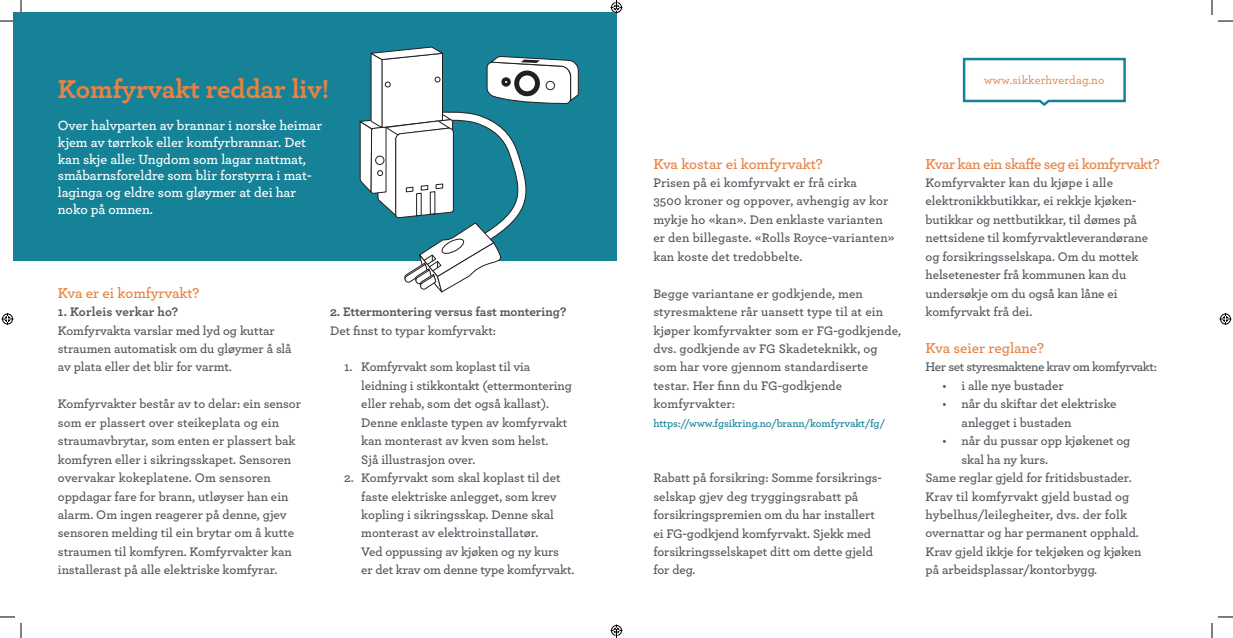
<style>
.page{position:relative;width:1233px;height:638px;background:#fff}
.page>*{position:absolute;margin:0;border:0;box-sizing:border-box;transform-origin:0 0}
.t1{font:700 27px "Archer Apollo Text";letter-spacing:-.005em;color:#e98243}
.t2{font:600 15px "Archer Apollo Text";letter-spacing:-.01em;color:#e98243}
.t3{font:600 15px "Archer Apollo Text";letter-spacing:-.03em;color:#e98243}
.t4{font:600 14px/16.8px "Archer Apollo Text";letter-spacing:-.005em;color:#fff}
.t5{font:600 13px/18.4px "Archer Apollo Text";letter-spacing:-.005em;color:#545960}
.t6{font:700 13px "Archer Apollo Text";letter-spacing:-.005em;color:#545960}
.t7{font:600 13px "Archer Apollo Text";letter-spacing:-.03em;color:#545960}
.t8{font:500 12px "Archer Apollo Text";letter-spacing:.02em;color:#e98243}
.t9{font:600 11px "Archer Apollo Text";letter-spacing:-.005em;color:#168297}
</style>
<div class="page">
<div style="left:12px;top:12px;width:604px;height:249px;background:#168297"></div>
<svg style="left:359px;top:46px;width:220px;height:247px"></svg>
<svg style="left:962px;top:57px;width:164px;height:49px"></svg>
<svg style="left:1218px;top:20px;width:15px;height:2px"></svg>
<svg style="left:1218px;top:616px;width:15px;height:1px"></svg>
<svg style="left:0;top:0;width:22px;height:22px"></svg>
<svg style="left:0;top:616px;width:22px;height:21px"></svg>
<svg style="left:1211px;top:0;width:1px;height:15px"></svg>
<svg style="left:1211px;top:623px;width:1px;height:14px"></svg>
<svg style="left:2px;top:313px;width:12px;height:12px"></svg>
<svg style="left:1219px;top:313px;width:12px;height:12px"></svg>
<svg style="left:610px;top:0;width:12px;height:14px"></svg>
<svg style="left:610px;top:624px;width:12px;height:13px"></svg>
<h1 class="t1" style="left:58px;top:68px;width:273px">Komfyrvakt reddar liv!</h1>
<p class="t4" style="left:58px;top:116px;width:266px">Over halvparten av brannar i norske heimar kjem av tørrkok eller komfyrbrannar. Det kan skje alle: Ungdom som lagar nattmat, småbarnsforeldre som blir forstyrra i mat&shy;laginga og eldre som gløymer at dei har noko på omnen.</p>
<p class="t2" style="left:58px;top:281px;width:143px">Kva er ei komfyrvakt?</p>
<p class="t6" style="left:58px;top:301px;width:122px">1. Korleis verkar ho?</p>
<p class="t5" style="left:58px;top:320px;width:235px">Komfyrvakta varslar med lyd og kuttar straumen automatisk om du gløymer å slå av plata eller det blir for varmt.</p>
<p class="t5" style="left:58px;top:394px;width:245px">Komfyrvakter består av to delar: ein sensor som er plassert over steikeplata og ein straumavbrytar, som enten er plassert bak komfyren eller i sikringsskapet. Sensoren overvakar kokeplatene. Om sensoren oppdagar fare for brann, utløyser han ein alarm. Om ingen reagerer på denne, gjev sensoren melding til ein brytar om å kutte straumen til komfyren. Komfyrvakter kan installerast på alle elektriske komfyrar.</p>
<p class="t6" style="left:330px;top:301px;width:238px">2. Ettermontering versus fast montering?</p>
<p class="t5" style="left:330px;top:320px;width:167px">Det finst to typar komfyrvakt:</p>
<p class="t5" style="left:361px;top:357px;width:212px;text-indent:-17px">1. Komfyrvakt som koplast til via leidning i stikkontakt (ettermontering eller rehab, som det også kallast).<br>Denne enklaste typen av komfyrvakt kan monterast av kven som helst.<br>Sjå illustrasjon over.</p>
<p class="t5" style="left:361px;top:467px;width:215px;text-indent:-17px">2. Komfyrvakt som skal koplast til det faste elektriske anlegget, som krev kopling i sikringsskap. Denne skal monterast av elektroinstallatør.<br>Ved oppussing av kjøken og ny kurs<br>er det krav om denne type komfyrvakt.</p>
<p class="t8" style="left:984px;top:71px;width:122px">www.sikkerhverdag.no</p>
<p class="t2" style="left:653px;top:152px;width:171px">Kva kostar ei komfyrvakt?</p>
<p class="t5" style="left:653px;top:173px;width:243px">Prisen på ei komfyrvakt er frå cirka<br>3500 kroner og oppover, avhengig av kor mykje ho «kan». Den enklaste varianten er den billegaste. «Rolls Royce-varianten» kan koste det tredobbelte.</p>
<p class="t5" style="left:653px;top:283px;width:249px">Begge variantane er godkjende, men styresmaktene rår uansett type til at ein kjøper komfyrvakter som er FG-godkjende, dvs. godkjende av FG Skadeteknikk, og som har vore gjennom standardiserte testar. Her finn du FG-godkjende komfyrvakter:</p>
<p class="t9" style="left:653px;top:414px;width:233px">https://www.fgsikring.no/brann/komfyrvakt/fg/</p>
<p class="t5" style="left:653px;top:467px;width:230px">Rabatt på forsikring: Somme forsikrings&shy;selskap gjev deg tryggingsrabatt på forsikringspremien om du har installert ei FG-godkjend komfyrvakt. Sjekk med forsikringsselskapet ditt om dette gjeld for deg.</p>
<p class="t3" style="left:925px;top:152px;width:235px">Kvar kan ein skaffe seg ei komfyrvakt?</p>
<p class="t5" style="left:925px;top:173px;width:224px">Komfyrvakter kan du kjøpe i alle elektronikkbutikkar, ei rekkje kjøken&shy;butikkar og nettbutikkar, til dømes på nettsidene til komfyrvaktleverandørane og forsikringsselskapa. Om du mottek helsetenester frå kommunen kan du undersøkje om du også kan låne ei komfyrvakt frå dei.</p>
<p class="t2" style="left:925px;top:336px;width:120px">Kva seier reglane?</p>
<p class="t7" style="left:925px;top:357px;width:233px">Her set styresmaktene krav om komfyrvakt:</p>
<p class="t5" style="left:942px;top:375px;width:122px">• i alle nye bustader</p>
<p class="t5" style="left:961px;top:394px;width:156px;text-indent:-19px">• når du skiftar det elektriske anlegget i bustaden</p>
<p class="t5" style="left:942px;top:430px;width:189px">• når du pussar opp kjøkenet og</p>
<p class="t5" style="left:961px;top:449px;width:88px">skal ha ny kurs.</p>
<p class="t5" style="left:925px;top:467px;width:207px">Same reglar gjeld for fritidsbustader.</p>
<p class="t5" style="left:925px;top:486px;width:205px">Krav til komfyrvakt gjeld bustad og</p>
<p class="t5" style="left:925px;top:504px;width:203px">hybelhus/leilegheiter, dvs. der folk</p>
<p class="t5" style="left:925px;top:523px;width:215px">overnattar og har permanent opphald.</p>
<p class="t5" style="left:925px;top:541px;width:218px">Krav gjeld ikkje for tekjøken og kjøken</p>
<p class="t5" style="left:925px;top:559px;width:173px">på arbeidsplassar/kontorbygg.</p>
</div>
